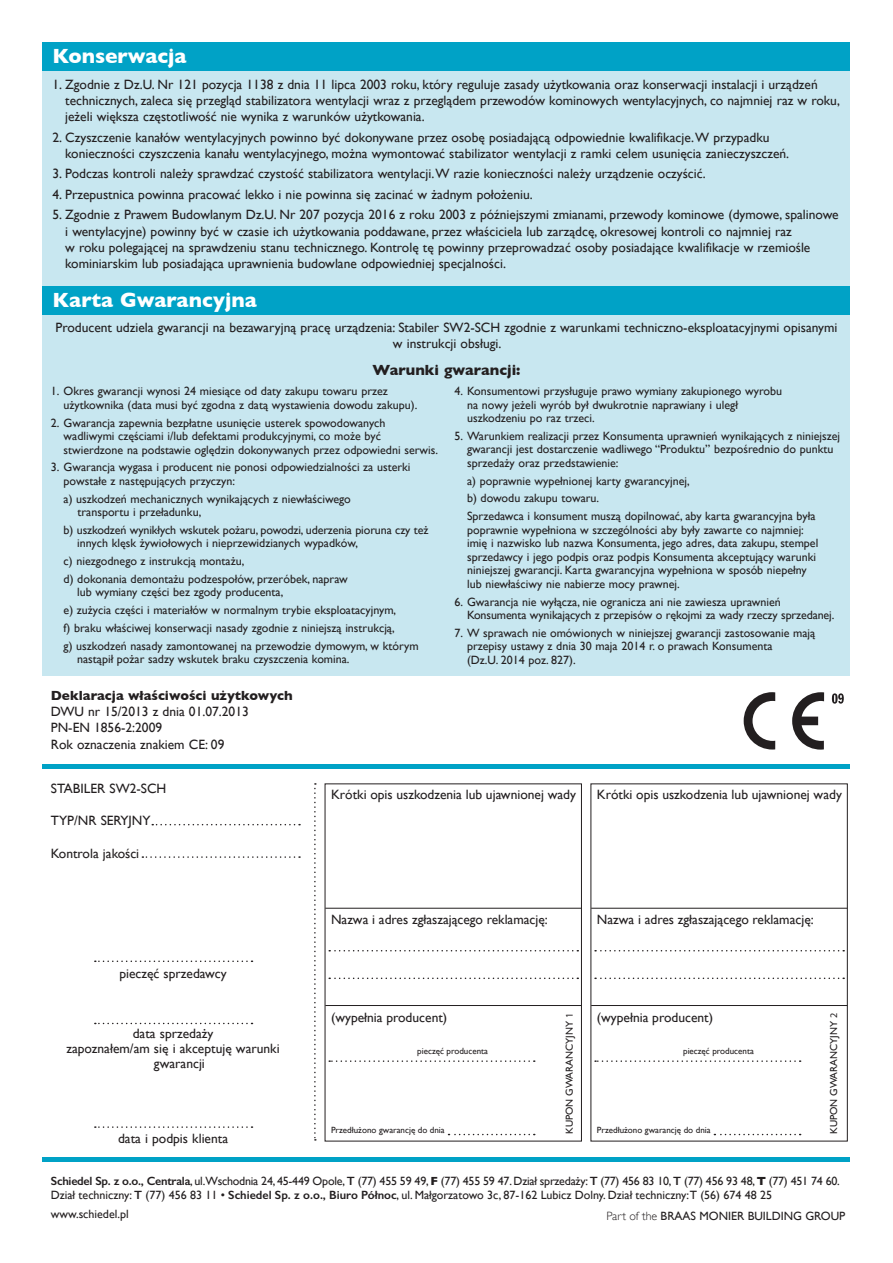
<style>
.page{position:relative;width:893px;height:1263px;background:#fff}
.page>*{position:absolute;margin:0;border:0;box-sizing:border-box;transform-origin:0 0}
.t1{font:700 20.85px "Gill Sans";color:#fff}
.t2{font:700 15px "Gill Sans";color:#231f20}
.t3{font:13.5px/16.2px "Gill Sans";color:#231f20}
.t4{font:700 13.5px "Gill Sans";color:#231f20}
.t5{font:12px/13.5px "Gill Sans";color:#231f20}
.t6{font:12px/14.4px "Gill Sans";letter-spacing:-.02em;color:#231f20}
.t7{font:10.2px "Gill Sans";color:#231f20}
.t8{font:9px "Gill Sans";color:#231f20}
.s1{font-family:"Myriad Pro"}
.s2{font-weight:600}
.s3{font-weight:700}
.s4{font-weight:300}
</style>
<div class="page">
<div style="left:43px;top:43px;width:807px;height:633px;background:#c8e7f0"></div>
<div style="left:43px;top:43px;width:807px;height:28px;background:#00a2c6"></div>
<div style="left:43px;top:286px;width:807px;height:28px;background:#00a2c6"></div>
<svg style="left:832px;top:693px;width:12px;height:11px"></svg>
<svg style="left:792px;top:692px;width:32px;height:58px"></svg>
<svg style="left:744px;top:692px;width:31px;height:57px"></svg>
<div style="left:43px;top:764px;width:807px;height:5px;background:#00a2c6"></div>
<div style="left:43px;top:1157px;width:807px;height:5px;background:#00a2c6"></div>
<svg style="left:448px;top:1134px;width:87px;height:1px"></svg>
<svg style="left:714px;top:1134px;width:87px;height:1px"></svg>
<svg style="left:314px;top:783px;width:2px;height:357px"></svg>
<svg style="left:329px;top:950px;width:249px;height:1px"></svg>
<svg style="left:595px;top:950px;width:249px;height:1px"></svg>
<svg style="left:329px;top:977px;width:249px;height:2px"></svg>
<svg style="left:595px;top:977px;width:249px;height:2px"></svg>
<svg style="left:329px;top:1060px;width:206px;height:2px"></svg>
<svg style="left:595px;top:1060px;width:206px;height:2px"></svg>
<hr style="left:325px;top:908px;width:256px;height:1px;background:#231f20">
<hr style="left:591px;top:908px;width:256px;height:1px;background:#231f20">
<hr style="left:325px;top:1005px;width:256px;height:1px;background:#231f20">
<hr style="left:591px;top:1005px;width:256px;height:1px;background:#231f20">
<svg style="left:142px;top:856px;width:158px;height:2px"></svg>
<svg style="left:95px;top:960px;width:157px;height:2px"></svg>
<svg style="left:95px;top:1023px;width:157px;height:1px"></svg>
<svg style="left:95px;top:1126px;width:157px;height:2px"></svg>
<svg style="left:152px;top:824px;width:148px;height:1px"></svg>
<h1 class="t1" style="left:52px;top:44px;width:136px">Konserwacja</h1>
<p class="t3" style="left:65px;top:76px;width:776px;text-indent:-13px">1. Zgodnie z Dz.U. Nr 121 pozycja 1138 z dnia 11 lipca 2003 roku, który reguluje zasady użytkowania oraz konserwacji instalacji i urządzeń technicznych, zaleca się przegląd stabilizatora wentylacji wraz z przeglądem przewodów kominowych wentylacyjnych, co najmniej raz w roku, jeżeli większa częstotliwość nie wynika z warunków użytkowania.</p>
<p class="t3" style="left:65px;top:129px;width:725px;text-indent:-13px">2. Czyszczenie kanałów wentylacyjnych powinno być dokonywane przez osobę posiadającą odpowiednie kwalifikacje. W przypadku konieczności czyszczenia kanału wentylacyjnego, można wymontować stabilizator wentylacji z ramki celem usunięcia zanieczyszczeń.</p>
<p class="t3" style="left:52px;top:166px;width:655px">3. Podczas kontroli należy sprawdzać czystość stabilizatora wentylacji. W razie konieczności należy urządzenie oczyścić.</p>
<p class="t3" style="left:52px;top:186px;width:482px">4. Przepustnica powinna pracować lekko i nie powinna się zacinać w żadnym położeniu.</p>
<p class="t3" style="left:65px;top:207px;width:775px;text-indent:-13px">5. Zgodnie z Prawem Budowlanym Dz.U. Nr 207 pozycja 2016 z roku 2003 z późniejszymi zmianami, przewody kominowe (dymowe, spalinowe i wentylacyjne) powinny być w czasie ich użytkowania poddawane, przez właściciela lub zarządcę, okresowej kontroli co najmniej raz<br>w roku polegającej na sprawdzeniu stanu technicznego. Kontrolę tę powinny przeprowadzać osoby posiadające kwalifikacje w rzemiośle kominiarskim lub posiadająca uprawnienia budowlane odpowiedniej specjalności.</p>
<h1 class="t1" style="left:52px;top:287px;width:206px">Karta Gwarancyjna</h1>
<p class="t3" style="left:55px;top:319px;width:783px;text-align:center">Producent udziela gwarancji na bezawaryjną pracę urządzenia: Stabiler SW2-SCH zgodnie z warunkami techniczno-eksploatacyjnymi opisanymi w instrukcji obsługi.</p>
<p class="t2" style="left:372px;top:361px;width:150px">Warunki gwarancji:</p>
<p class="t5" style="left:64px;top:384px;width:355px;text-indent:-13px">1. Okres gwarancji wynosi 24 miesiące od daty zakupu towaru przez użytkownika (data musi być zgodna z datą wystawienia dowodu zakupu).</p>
<p class="t5" style="left:64px;top:416px;width:376px;text-indent:-13px">2. Gwarancja zapewnia bezpłatne usunięcie usterek spowodowanych wadliwymi częściami i/lub defektami produkcyjnymi, co może być stwierdzone na podstawie oględzin dokonywanych przez odpowiedni serwis.</p>
<p class="t5" style="left:64px;top:460px;width:348px;text-indent:-13px">3. Gwarancja wygasa i producent nie ponosi odpowiedzialności za usterki powstałe z następujących przyczyn:</p>
<p class="t5" style="left:78px;top:492px;width:275px;text-indent:-14px">a) uszkodzeń mechanicznych wynikających z niewłaściwego transportu i przeładunku,</p>
<p class="t5" style="left:77px;top:523px;width:353px;text-indent:-14px">b) uszkodzeń wynikłych wskutek pożaru, powodzi, uderzenia pioruna czy też innych klęsk żywiołowych i nieprzewidzianych wypadków,</p>
<p class="t5" style="left:64px;top:552px;width:286px;line-height:17.7px">c) niezgodnego z instrukcją montażu,<br>d) dokonania demontażu podzespołów, przeróbek, napraw</p>
<p class="t5" style="left:64px;top:583px;width:356px;line-height:17.7px;text-indent:14px">lub wymiany części bez zgody producenta,<br>e) zużycia części i materiałów w normalnym trybie eksploatacyjnym,<br>f) braku właściwej konserwacji nasady zgodnie z niniejszą instrukcją,<br>g) uszkodzeń nasady zamontowanej na przewodzie dymowym, w którym</p>
<p class="t5" style="left:77px;top:652px;width:274px">nastąpił pożar sadzy wskutek braku czyszczenia komina.</p>
<p class="t4" style="left:51px;top:687px;width:243px">Deklaracja właściwości użytkowych</p>
<p class="t3" style="left:51px;top:703px;width:199px">DWU nr 15/2013 z dnia 01.07.2013<br>PN-EN 1856-2:2009<br>Rok oznaczenia znakiem CE: 09</p>
<p class="t5" style="left:467px;top:384px;width:317px;text-indent:-13px">4. Konsumentowi przysługuje prawo wymiany zakupionego wyrobu na nowy jeżeli wyrób był dwukrotnie naprawiany i uległ uszkodzeniu po raz trzeci.</p>
<p class="t5" style="left:467px;top:429px;width:375px;text-indent:-13px">5. Warunkiem realizacji przez Konsumenta uprawnień wynikających z niniejszej gwarancji jest dostarczenie wadliwego “Produktu” bezpośrednio do punktu sprzedaży oraz przedstawienie:</p>
<p class="t5" style="left:467px;top:472px;width:350px;line-height:17.7px">a) poprawnie wypełnionej karty gwarancyjnej,<br>b) dowodu zakupu towaru.<br>Sprzedawca i konsument muszą dopilnować, aby karta gwarancyjna była</p>
<p class="t5" style="left:467px;top:523px;width:353px">poprawnie wypełniona w szczególności aby były zawarte co najmniej: imię i nazwisko lub nazwa Konsumenta, jego adres, data zakupu, stempel sprzedawcy i jego podpis oraz podpis Konsumenta akceptujący warunki niniejszej gwarancji. Karta gwarancyjna wypełniona w sposób niepełny lub niewłaściwy nie nabierze mocy prawnej.</p>
<p class="t5" style="left:467px;top:595px;width:369px;text-indent:-13px">6. Gwarancja nie wyłącza, nie ogranicza ani nie zawiesza uprawnień<br>Konsumenta wynikających z przepisów o rękojmi za wady rzeczy sprzedanej.</p>
<p class="t5" style="left:467px;top:626px;width:350px;text-indent:-13px">7. W sprawach nie omówionych w niniejszej gwarancji zastosowanie mają przepisy ustawy z dnia 30 maja 2014 r. o prawach Konsumenta<br>(Dz.U. 2014 poz. 827).</p>
<p class="t3" style="left:51px;top:780px;width:117px">STABILER SW2-SCH</p>
<p class="t3" style="left:51px;top:812px;width:101px">TYP/NR SERYJNY</p>
<p class="t3" style="left:51px;top:845px;width:90px">Kontrola jakości</p>
<p class="t3" style="left:119px;top:965px;width:109px">pieczęć sprzedawcy</p>
<p class="t3" style="left:133px;top:1025px;width:82px">data sprzedaży</p>
<p class="t3" style="left:66px;top:1040px;width:215px">zapoznałem/am się i akceptuję warunki</p>
<p class="t3" style="left:154px;top:1055px;width:52px">gwarancji</p>
<p class="t3" style="left:118px;top:1130px;width:112px">data i podpis klienta</p>
<p class="t3" style="left:331px;top:786px;width:246px">Krótki opis uszkodzenia lub ujawnionej wady</p>
<p class="t3" style="left:597px;top:786px;width:246px">Krótki opis uszkodzenia lub ujawnionej wady</p>
<p class="t3" style="left:331px;top:911px;width:218px">Nazwa i adres zgłaszającego reklamację:</p>
<p class="t3" style="left:597px;top:911px;width:218px">Nazwa i adres zgłaszającego reklamację:</p>
<p class="t3" style="left:331px;top:1009px;width:118px">(wypełnia producent)</p>
<p class="t3" style="left:597px;top:1009px;width:118px">(wypełnia producent)</p>
<p class="t7" style="left:563px;top:1134px;width:122px;rotate:-90deg">KUPON GWARANCYJNY <span class="s1">1</span></p>
<p class="t7" style="left:828px;top:1134px;width:122px;rotate:-90deg">KUPON GWARANCYJNY <span class="s1">2</span></p>
<p class="t8" style="left:417px;top:1046px;width:72px">pieczęć producenta</p>
<p class="t8" style="left:683px;top:1046px;width:72px">pieczęć producenta</p>
<p class="t8" style="left:331px;top:1125px;width:115px">Przedłużono gwarancję do dnia</p>
<p class="t8" style="left:597px;top:1125px;width:115px">Przedłużono gwarancję do dnia</p>
<p class="t6" style="left:51px;top:1173px;width:790px"><span class="s2">Schiedel Sp. z o.o., Centrala</span>, ul.Wschodnia 24, 45-449 Opole, <span class="s2">T</span> (77) 455 59 49, <span class="s3">F</span> (77) 455 59 47. Dział sprzedaży: <span class="s2">T</span> (77) 456 83 10, <span class="s2">T</span> (77) 456 93 48, <span class="s3">T</span> (77) 451 74 60.<br>Dział techniczny: <span class="s2">T</span> (77) 456 83 11 • <span class="s2">Schiedel Sp. z o.o., Biuro Północ</span>, ul. Małgorzatowo 3c, 87-162 Lubicz Dolny. Dział techniczny:T (56) 674 48 25</p>
<p class="t5" style="left:51px;top:1207px;width:79px">www.schiedel.pl</p>
<p class="t5" style="left:606px;top:1209px;width:240px"><span class="s4">Part of the</span> BRAAS MONIER BUILDING GROUP</p>
</div>
